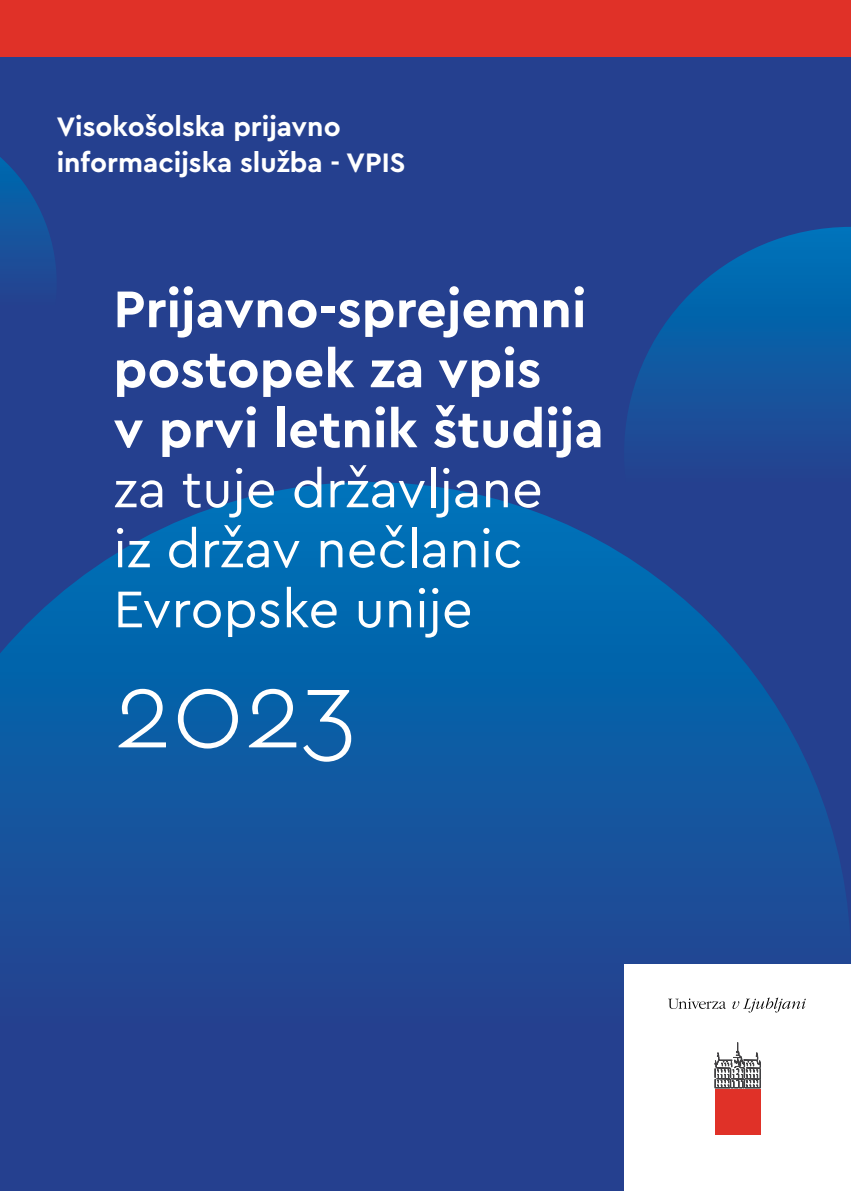
<style>
.page{position:relative;width:851px;height:1191px;background:#fff}
.page>*{position:absolute;margin:0;border:0;box-sizing:border-box;transform-origin:0 0}
.t1{font:300 108px "Cera Pro";color:#fff}
.t2{font:700 54px/60px "Cera Pro";color:#fff}
.t3{font:54px/60px "Cera Pro";color:#fff}
.t4{font:700 28px/36px "Cera Pro";color:#fff}
</style>
<div class="page">
<div style="left:0;top:0;width:850px;height:1191px;background:#25408f"></div>
<svg style="left:625px;top:227px;width:225px;height:210px"></svg>
<svg style="left:0;top:482px;width:849px;height:447px"></svg>
<svg style="left:0;top:157px;width:56px;height:114px"></svg>
<div style="left:0;top:0;width:850px;height:57px;background:#e03128"></div>
<div style="left:624px;top:964px;width:226px;height:227px;background:#fff"></div>
<svg style="left:668px;top:998px;width:57px;height:11px"></svg>
<svg style="left:732px;top:997px;width:73px;height:15px"></svg>
<div style="left:714px;top:1089px;width:46px;height:46px;background:#e03128"></div>
<svg style="left:714px;top:1042px;width:46px;height:46px"></svg>
<p class="t4" style="left:57px;top:107px;width:350px">Visokošolska prijavno informacijska služba - VPIS</p>
<p class="t2" style="left:113px;top:277px;width:492px">Prijavno-sprejemni postopek za vpis<br>v prvi letnik študija</p>
<p class="t3" style="left:113px;top:457px;width:431px">za tuje državljane iz držav nečlanic<br>Evropske unije</p>
<h1 class="t1" style="left:113px;top:639px;width:245px">2023</h1>
</div>
